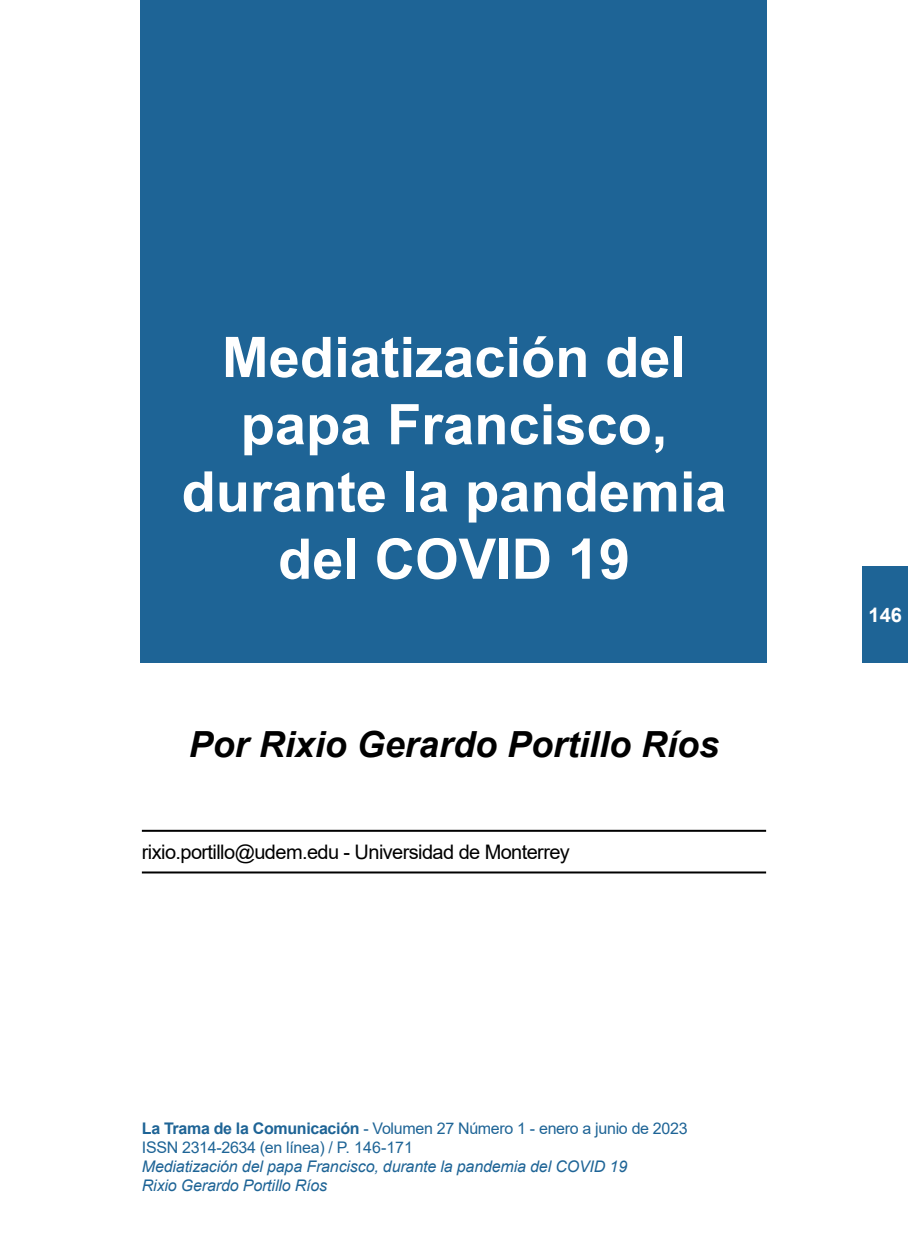
<style>
.page{position:relative;width:908px;height:1248px;background:#fff}
.page>*{position:absolute;margin:0;border:0;box-sizing:border-box;transform-origin:0 0}
.t1{font:700 56px/67.2px "Arial";color:#fff;text-align:center}
.t2{font:italic 700 36px "Arial";color:#000}
.t3{font:20px "Arial";letter-spacing:-.03em;color:#000}
.t4{font:700 20px "Arial";color:#fff}
.t5{font:16px/19.2px "Arial";letter-spacing:-.02em;color:#1e6496}
.t6{font:italic 16px/19.2px "Arial";letter-spacing:-.01em;color:#1e6496}
.s1{font-weight:700}
</style>
<div class="page">
<div style="left:862px;top:566px;width:45px;height:96px;background:#1e6496"></div>
<div style="left:140px;top:0;width:625px;height:662px;background:#1e6496"></div>
<hr style="left:142px;top:871px;width:623px;height:2px;background:#000">
<hr style="left:142px;top:829px;width:623px;height:2px;background:#000">
<h1 class="t1" style="left:181px;top:324px;width:546px">Mediatización del papa Francisco, durante la pandemia del COVID 19</h1>
<h2 class="t2" style="left:189px;top:720px;width:532px">Por Rixio Gerardo Portillo Ríos</h2>
<p class="t3" style="left:142px;top:838px;width:429px">rixio.portillo@udem.edu - Universidad de Monterrey</p>
<p class="t5" style="left:142px;top:1118px;width:547px"><span class="s1">La Trama de la Comunicación</span> - Volumen 27 Número 1 - enero a junio de 2023<br>ISSN 2314-2634 (en línea) / P. 146-171</p>
<p class="t6" style="left:142px;top:1156px;width:486px">Mediatización del papa Francisco, durante la pandemia del COVID 19<br>Rixio Gerardo Portillo Ríos</p>
<p class="t4" style="left:868px;top:601px;width:35px">146</p>
</div>
